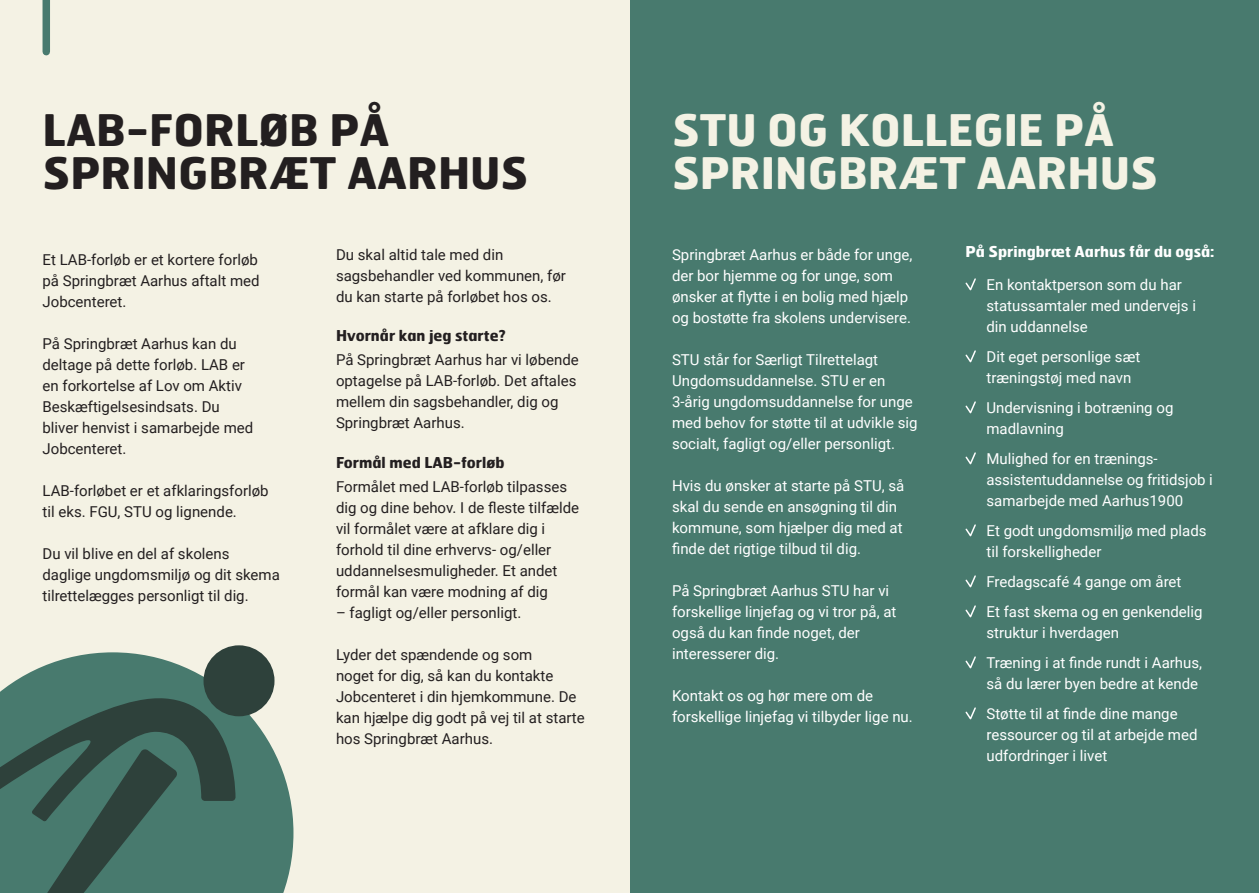
<style>
.page{position:relative;width:1259px;height:893px;background:#fff}
.page>*{position:absolute;margin:0;border:0;box-sizing:border-box;transform-origin:0 0}
.t1{font:700 43.5px/43.5px "Hermes";color:#f4f2e4}
.t2{font:700 43.5px/43.5px "Hermes";color:#231f20}
.t3{font:15px/21px "Roboto";color:#fff}
.t4{font:15px/21px "Roboto";color:#231f20}
.t5{font:700 15px "Hermes";color:#231f20}
.t6{font:700 15px "Hermes";color:#fff}
</style>
<div class="page">
<div style="left:617px;top:0;width:642px;height:893px;background:#487a6e"></div>
<div style="left:0;top:0;width:629px;height:893px;background:#f4f2e4"></div>
<svg style="left:965px;top:278px;width:11px;height:13px"></svg>
<svg style="left:965px;top:350px;width:11px;height:13px"></svg>
<svg style="left:965px;top:401px;width:11px;height:13px"></svg>
<svg style="left:965px;top:452px;width:11px;height:13px"></svg>
<svg style="left:965px;top:524px;width:11px;height:13px"></svg>
<svg style="left:965px;top:575px;width:11px;height:13px"></svg>
<svg style="left:965px;top:605px;width:11px;height:13px"></svg>
<svg style="left:965px;top:656px;width:11px;height:13px"></svg>
<svg style="left:965px;top:707px;width:11px;height:13px"></svg>
<svg style="left:0;top:652px;width:293px;height:241px;fill:#487a6e"></svg>
<div style="left:203px;top:645px;width:71px;height:71px;background:#2e413b;border-radius:50%"></div>
<svg style="left:0;top:693px;width:235px;height:200px;background:#3e655b"></svg>
<div style="left:43px;top:0;width:7px;height:52px;background:#487a6e"></div>
<h1 class="t2" style="left:43px;top:106px;width:487px">LAB-FORLØB PÅ<br>SPRINGBRÆT AARHUS</h1>
<p class="t4" style="left:43px;top:248px;width:219px;text-align:justify">Et LAB-forløb er et kortere forløb på Springbræt Aarhus aftalt med Jobcenteret.</p>
<p class="t4" style="left:43px;top:332px;width:212px">På Springbræt Aarhus kan du deltage på dette forløb. LAB er en forkortelse af Lov om Aktiv<br>Beskæftigelsesindsats. Du bliver henvist i samarbejde med<br>Jobcenteret.</p>
<p class="t4" style="left:43px;top:479px;width:228px">LAB-forløbet er et afklaringsforløb til eks. FGU, STU og lignende.</p>
<p class="t4" style="left:43px;top:542px;width:239px">Du vil blive en del af skolens daglige ungdomsmiljø og dit skema tilrettelægges personligt til dig.</p>
<p class="t4" style="left:336px;top:244px;width:231px">Du skal altid tale med din sagsbehandler ved kommunen, før du kan starte på forløbet hos os.</p>
<p class="t5" style="left:336px;top:326px;width:171px">Hvornår kan jeg starte?</p>
<p class="t4" style="left:336px;top:349px;width:244px">På Springbræt Aarhus har vi løbende optagelse på LAB-forløb. Det aftales mellem din sagsbehandler, dig og<br>Springbræt Aarhus.</p>
<p class="t5" style="left:336px;top:453px;width:170px">Formål med LAB-forløb</p>
<p class="t4" style="left:336px;top:476px;width:244px">Formålet med LAB-forløb tilpasses dig og dine behov. I de fleste tilfælde vil formålet være at afklare dig i forhold til dine erhvervs- og/eller uddannelsesmuligheder. Et andet formål kan være modning af dig</p>
<p class="t4" style="left:336px;top:602px;width:187px">– fagligt og/eller personligt.</p>
<p class="t4" style="left:336px;top:644px;width:250px">Lyder det spændende og som<br>noget for dig, så kan du kontakte<br>Jobcenteret i din hjemkommune. De kan hjælpe dig godt på vej til at starte hos Springbræt Aarhus.</p>
<h1 class="t1" style="left:672px;top:106px;width:487px">STU OG KOLLEGIE PÅ<br>SPRINGBRÆT AARHUS</h1>
<p class="t3" style="left:672px;top:244px;width:242px">Springbræt Aarhus er både for unge, der bor hjemme og for unge, som ønsker at flytte i en bolig med hjælp og bostøtte fra skolens undervisere.</p>
<p class="t3" style="left:672px;top:349px;width:247px">STU står for Særligt Tilrettelagt Ungdomsuddannelse. STU er en 3-årig ungdomsuddannelse for unge med behov for støtte til at udvikle sig socialt, fagligt og/eller personligt.</p>
<p class="t3" style="left:672px;top:475px;width:234px">Hvis du ønsker at starte på STU, så skal du sende en ansøgning til din kommune, som hjælper dig med at finde det rigtige tilbud til dig.</p>
<p class="t3" style="left:672px;top:580px;width:226px">På Springbræt Aarhus STU har vi forskellige linjefag og vi tror på, at også du kan finde noget, der interesserer dig.</p>
<p class="t3" style="left:672px;top:685px;width:242px">Kontakt os og hør mere om de forskellige linjefag vi tilbyder lige nu.</p>
<p class="t6" style="left:965px;top:242px;width:250px">På Springbræt Aarhus får du også:</p>
<p class="t3" style="left:986px;top:274px;width:211px">En kontaktperson som du har statussamtaler med undervejs i din uddannelse</p>
<p class="t3" style="left:986px;top:346px;width:155px">Dit eget personlige sæt træningstøj med navn</p>
<p class="t3" style="left:986px;top:397px;width:188px">Undervisning i botræning og madlavning</p>
<p class="t3" style="left:986px;top:448px;width:228px">Mulighed for en trænings&shy;assistentuddannelse og fritidsjob i samarbejde med Aarhus1900</p>
<p class="t3" style="left:986px;top:520px;width:221px">Et godt ungdomsmiljø med plads til forskelligheder</p>
<p class="t3" style="left:986px;top:567px;width:218px;line-height:30px">Fredagscafé 4 gange om året<br>Et fast skema og en genkendelig</p>
<p class="t3" style="left:986px;top:618px;width:217px;line-height:30px">struktur i hverdagen<br>Træning i at finde rundt i Aarhus,</p>
<p class="t3" style="left:986px;top:669px;width:213px;line-height:30px">så du lærer byen bedre at kende<br>Støtte til at finde dine mange</p>
<p class="t3" style="left:986px;top:724px;width:212px">ressourcer og til at arbejde med udfordringer i livet</p>
</div>
